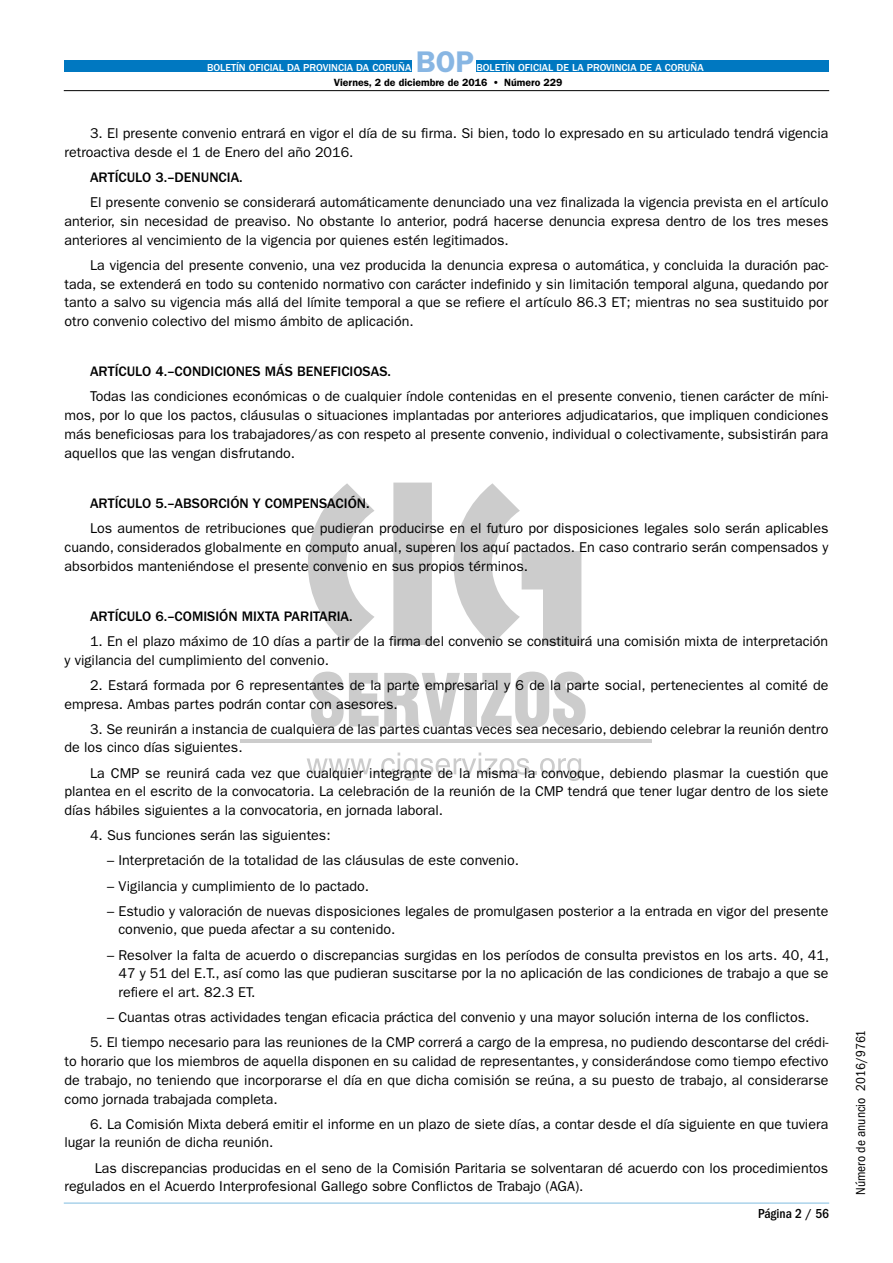
<style>
.page{position:relative;width:893px;height:1263px;background:#fff}
.page>*{position:absolute;margin:0;border:0;box-sizing:border-box;transform-origin:0 0}
.t1{font:600 30px "ITC Franklin Gothic Std";color:#88b6e3}
.t2{font:14.25px/18.8px "ITC Franklin Gothic Std";color:#000}
.t3{font:500 14.25px "ITC Franklin Gothic Std";color:#000}
.t4{font:condensed 13.5px "ITC Franklin Gothic Std";color:#000}
.t5{font:500 condensed 13.5px "ITC Franklin Gothic Std";color:#000}
.t6{font:500 10.5px "ITC Franklin Gothic Std";color:#fff}
.t7{font:600 10.5px "ITC Franklin Gothic Std";color:#000}
</style>
<div class="page">
<svg style="left:308px;top:483px;width:273px;height:162px"></svg>
<hr style="left:240px;top:739px;width:411px;height:3px;background:#ccc">
<svg style="left:307px;top:752px;width:274px;height:29px"></svg>
<svg style="left:311px;top:672px;width:149px;height:56px"></svg>
<div style="left:464px;top:673px;width:13px;height:53px;background:#ccc"></div>
<svg style="left:481px;top:672px;width:105px;height:56px"></svg>
<div style="left:64px;top:60px;width:347px;height:12px;background:#0078c1"></div>
<div style="left:476px;top:60px;width:353px;height:12px;background:#0078c1"></div>
<hr style="left:64px;top:90px;width:765px;height:1px;background:#000">
<hr style="left:64px;top:1203px;width:765px;height:1px;background:#80bce0">
<p class="t6" style="left:207px;top:62px;width:206px">BOLETÍN OFICIAL DA PROVINCIA DA CORUÑA</p>
<h1 class="t1" style="left:416px;top:44px;width:60px">BOP</h1>
<p class="t6" style="left:476px;top:62px;width:229px">BOLETÍN OFICIAL DE LA PROVINCIA DE A CORUÑA</p>
<p class="t7" style="left:334px;top:76px;width:230px">Viernes, 2 de diciembre de 2016 • Número 229</p>
<p class="t2" style="left:65px;top:124px;width:765px;text-indent:26px">3. El presente convenio entrará en vigor el día de su firma. Si bien, todo lo expresado en su articulado tendrá vigencia retroactiva desde el 1 de Enero del año 2016.</p>
<p class="t3" style="left:90px;top:169px;width:154px">ARTÍCULO 3.–DENUNCIA.</p>
<p class="t2" style="left:65px;top:193px;width:765px;text-align:justify;text-indent:26px">El presente convenio se considerará automáticamente denunciado una vez finalizada la vigencia prevista en el artículo anterior, sin necesidad de preaviso. No obstante lo anterior, podrá hacerse denuncia expresa dentro de los tres meses anteriores al vencimiento de la vigencia por quienes estén legitimados.</p>
<p class="t2" style="left:65px;top:256px;width:765px;text-align:justify;text-indent:26px">La vigencia del presente convenio, una vez producida la denuncia expresa o automática, y concluida la duración pac&shy;tada, se extenderá en todo su contenido normativo con carácter indefinido y sin limitación temporal alguna, quedando por tanto a salvo su vigencia más allá del límite temporal a que se refiere el artículo 86.3 ET; mientras no sea sustituido por otro convenio colectivo del mismo ámbito de aplicación.</p>
<p class="t3" style="left:90px;top:364px;width:302px">ARTÍCULO 4.–CONDICIONES MÁS BENEFICIOSAS.</p>
<p class="t2" style="left:65px;top:387px;width:765px;text-align:justify;text-indent:26px">Todas las condiciones económicas o de cualquier índole contenidas en el presente convenio, tienen carácter de míni&shy;mos, por lo que los pactos, cláusulas o situaciones implantadas por anteriores adjudicatarios, que impliquen condiciones más beneficiosas para los trabajadores/as con respeto al presente convenio, individual o colectivamente, subsistirán para aquellos que las vengan disfrutando.</p>
<p class="t3" style="left:90px;top:495px;width:281px">ARTÍCULO 5.–ABSORCIÓN Y COMPENSACIÓN.</p>
<p class="t2" style="left:65px;top:519px;width:765px;text-align:justify;text-indent:26px">Los aumentos de retribuciones que pudieran producirse en el futuro por disposiciones legales solo serán aplicables cuando, considerados globalmente en computo anual, superen los aquí pactados. En caso contrario serán compensados y absorbidos manteniéndose el presente convenio en sus propios términos.</p>
<p class="t3" style="left:90px;top:608px;width:264px">ARTÍCULO 6.–COMISIÓN MIXTA PARITARIA.</p>
<p class="t2" style="left:65px;top:632px;width:765px;text-indent:26px">1. En el plazo máximo de 10 días a partir de la firma del convenio se constituirá una comisión mixta de interpretación y vigilancia del cumplimiento del convenio.</p>
<p class="t2" style="left:65px;top:676px;width:765px;text-indent:26px">2. Estará formada por 6 representantes de la parte empresarial y 6 de la parte social, pertenecientes al comité de empresa. Ambas partes podrán contar con asesores.</p>
<p class="t2" style="left:65px;top:720px;width:765px;text-indent:26px">3. Se reunirán a instancia de cualquiera de las partes cuantas veces sea necesario, debiendo celebrar la reunión dentro de los cinco días siguientes.</p>
<p class="t2" style="left:65px;top:763px;width:765px;text-align:justify;text-indent:26px">La CMP se reunirá cada vez que cualquier integrante de la misma la convoque, debiendo plasmar la cuestión que plantea en el escrito de la convocatoria. La celebración de la reunión de la CMP tendrá que tener lugar dentro de los siete días hábiles siguientes a la convocatoria, en jornada laboral.</p>
<p class="t2" style="left:90px;top:826px;width:242px">4. Sus funciones serán las siguientes:</p>
<p class="t2" style="left:107px;top:851px;width:414px">– Interpretación de la totalidad de las cláusulas de este convenio.</p>
<p class="t2" style="left:107px;top:876px;width:263px">– Vigilancia y cumplimiento de lo pactado.</p>
<p class="t2" style="left:118px;top:901px;width:711px;text-indent:-11px">– Estudio y valoración de nuevas disposiciones legales de promulgasen posterior a la entrada en vigor del presente convenio, que pueda afectar a su contenido.</p>
<p class="t2" style="left:118px;top:945px;width:712px;text-align:justify;text-indent:-11px">– Resolver la falta de acuerdo o discrepancias surgidas en los períodos de consulta previstos en los arts. 40, 41, 47 y 51 del E.T., así como las que pudieran suscitarse por la no aplicación de las condiciones de trabajo a que se refiere el art. 82.3 ET.</p>
<p class="t2" style="left:107px;top:1008px;width:704px">– Cuantas otras actividades tengan eficacia práctica del convenio y una mayor solución interna de los conflictos.</p>
<p class="t2" style="left:65px;top:1033px;width:765px;text-align:justify;text-indent:26px">5. El tiempo necesario para las reuniones de la CMP correrá a cargo de la empresa, no pudiendo descontarse del crédi&shy;to horario que los miembros de aquella disponen en su calidad de representantes, y considerándose como tiempo efectivo de trabajo, no teniendo que incorporarse el día en que dicha comisión se reúna, a su puesto de trabajo, al considerarse como jornada trabajada completa.</p>
<p class="t2" style="left:65px;top:1114px;width:765px;text-indent:26px">6. La Comisión Mixta deberá emitir el informe en un plazo de siete días, a contar desde el día siguiente en que tuviera lugar la reunión de dicha reunión.</p>
<p class="t2" style="left:65px;top:1158px;width:765px;text-indent:30px">Las discrepancias producidas en el seno de la Comisión Paritaria se solventaran dé acuerdo con los procedimientos regulados en el Acuerdo Interprofesional Gallego sobre Conflictos de Trabajo (AGA).</p>
<p class="t5" style="left:758px;top:1206px;width:73px">Página 2 / 56</p>
<p class="t4" style="left:853px;top:1195px;width:167px;rotate:-90deg">Número de anuncio 2016/9761</p>
</div>
